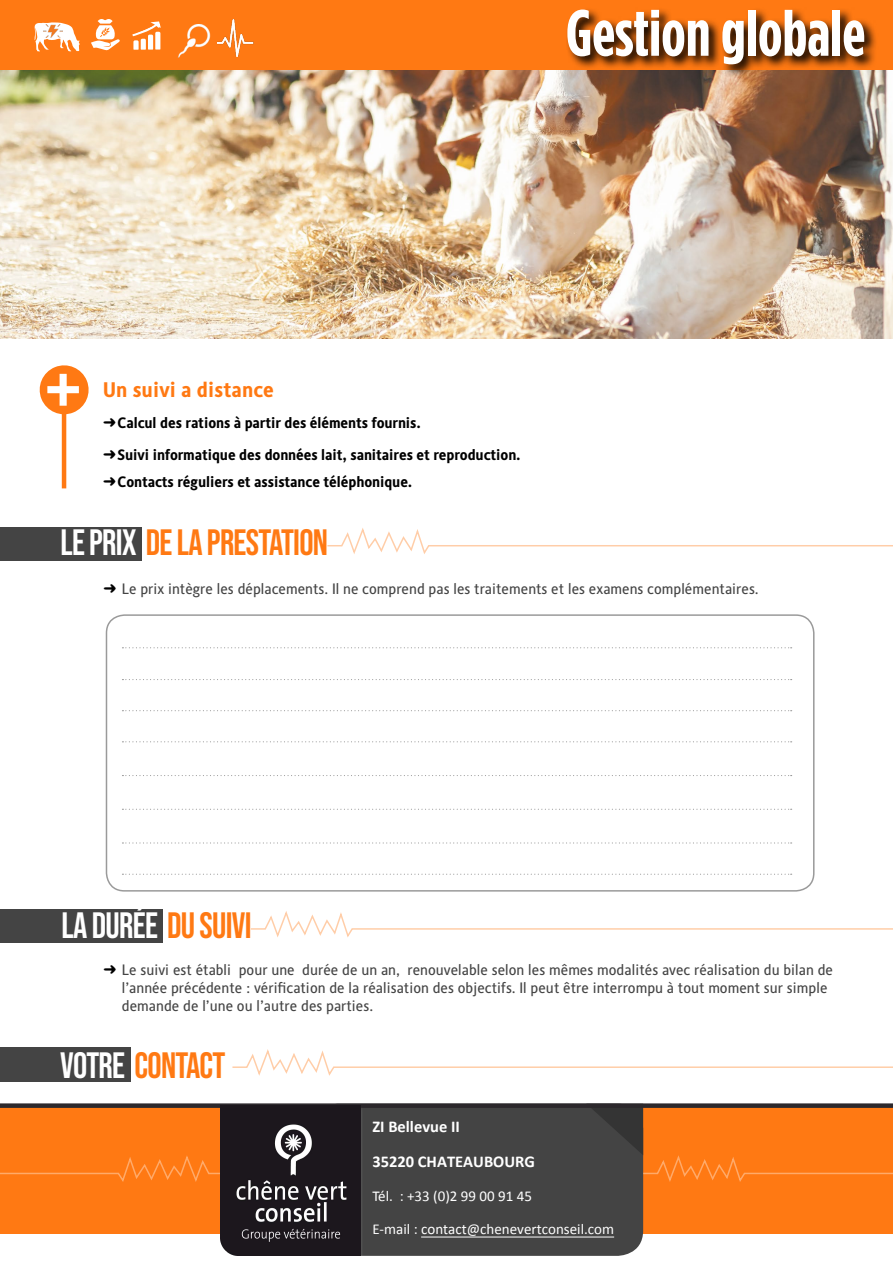
<style>
.page{position:relative;width:893px;height:1263px;background:#fff}
.page>*{position:absolute;margin:0;border:0;box-sizing:border-box;transform-origin:0 0}
.t1{font:91.05px "Bebas Neue";color:#fff}
.t2{font:700 65.1px "Gotham Condensed";color:#fff}
.t3{font:36.75px "Bebas Neue";letter-spacing:-.02em;color:#ff7913}
.t4{font:36.75px "Bebas Neue";letter-spacing:-.02em;color:#fff}
.t5{font:700 21px "Alber";color:#ff7913}
.t6{font:700 16.5px/35.1px "Calibri";color:#fff}
.t7{font:15px/18px "Alber";color:#444}
.t8{font:700 15px "Alber";letter-spacing:-.01em;color:#000}
.t9{font:15px "Calibri";color:#fff}
.s1{font-family:"Distro II Bats";font-weight:400}
.s2{color:#fff}
.s3{font-family:"Distro II Bats";color:#000}
.s4{color:#ff7913}
</style>
<div class="page">
<img style="left:0;top:70px;width:893px;height:269px">
<hr style="left:62px;top:371px;width:4px;height:117px;background:#ff7913">
<svg style="left:39px;top:365px;width:50px;height:52px"></svg>
<div style="left:0;top:1104px;width:893px;height:130px;background:#ff7913"></div>
<div style="left:0;top:1047px;width:131px;height:34px;background:#444"></div>
<div style="left:0;top:527px;width:142px;height:34px;background:#444"></div>
<div style="left:0;top:909px;width:163px;height:34px;background:#444"></div>
<svg style="left:232px;top:1049px;width:661px;height:27px"></svg>
<svg style="left:327px;top:528px;width:566px;height:26px"></svg>
<svg style="left:251px;top:911px;width:642px;height:27px"></svg>
<div style="left:313px;top:1104px;width:330px;height:152px;background:#444;border-radius:26px"></div>
<svg style="left:592px;top:1108px;width:301px;height:75px"></svg>
<svg style="left:0;top:1153px;width:221px;height:30px"></svg>
<div style="left:0;top:1103px;width:893px;height:5px;background:#2c282c"></div>
<div style="left:222px;top:1104px;width:141px;height:159px;background:#fff;opacity:.3"></div>
<div style="left:0;top:0;width:893px;height:70px;background:#ff7913"></div>
<svg style="left:566px;top:9px;width:312px;height:69px"></svg>
<svg style="left:34px;top:22px;width:46px;height:29px"></svg>
<img style="left:44px;top:24px;width:18px;height:14px">
<div style="left:106px;top:614px;width:708px;height:277px;border:2px solid #9a9a9a;border-radius:18px"></div>
<svg style="left:122px;top:647px;width:670px;height:1px"></svg>
<svg style="left:122px;top:679px;width:670px;height:1px"></svg>
<svg style="left:122px;top:710px;width:670px;height:1px"></svg>
<svg style="left:122px;top:741px;width:670px;height:1px"></svg>
<svg style="left:122px;top:775px;width:670px;height:1px"></svg>
<svg style="left:122px;top:809px;width:670px;height:1px"></svg>
<svg style="left:122px;top:842px;width:670px;height:1px"></svg>
<svg style="left:122px;top:874px;width:670px;height:1px"></svg>
<svg style="left:132px;top:21px;width:29px;height:29px"></svg>
<svg style="left:91px;top:19px;width:29px;height:31px"></svg>
<img style="left:177px;top:25px;width:34px;height:33px">
<img style="left:218px;top:20px;width:36px;height:37px">
<img style="left:221px;top:1106px;width:139px;height:149px">
<hr style="left:421px;top:1236px;width:193px;height:1px;background:#fff">
<p class="t2" style="left:566px;top:-5px;width:301px">Gestion globale</p>
<p class="t1" style="left:45px;top:338px;width:38px">+</p>
<p class="t5" style="left:103px;top:376px;width:173px">Un suivi a distance</p>
<p class="t8" style="left:103px;top:413px;width:320px"><span class="s1">v</span>Calcul des rations à partir des éléments fournis.</p>
<p class="t8" style="left:103px;top:445px;width:419px"><span class="s1">v</span>Suivi informatique des données lait, sanitaires et reproduction.</p>
<p class="t8" style="left:103px;top:472px;width:311px"><span class="s1">v</span>Contacts réguliers et assistance téléphonique.</p>
<p class="t3" style="left:61px;top:522px;width:269px"><span class="s2">LE PRIX</span> DE LA PRESTATION</p>
<p class="t7" style="left:103px;top:580px;width:657px"><span class="s3">v</span> Le prix intègre les déplacements. Il ne comprend pas les traitements et les examens complémentaires.</p>
<p class="t4" style="left:62px;top:905px;width:191px">LA DURÉE <span class="s4">DU SUIVI</span></p>
<p class="t7" style="left:122px;top:961px;width:713px;text-indent:-19px"><span class="s3">v</span> Le suivi est établi pour une durée de un an, renouvelable selon les mêmes modalités avec réalisation du bilan de l’année précédente : vérification de la réalisation des objectifs. Il peut être interrompu à tout moment sur simple demande de l’une ou l’autre des parties.</p>
<p class="t3" style="left:60px;top:1044px;width:167px"><span class="s2">VOTRE</span> CONTACT</p>
<p class="t6" style="left:372px;top:1109px;width:164px">ZI Bellevue II<br>35220 CHATEAUBOURG</p>
<p class="t9" style="left:372px;top:1186px;width:161px">Tél. : +33 (0)2 99 00 91 45</p>
<p class="t9" style="left:372px;top:1219px;width:243px">E-mail : contact@chenevertconseil.com</p>
</div>
